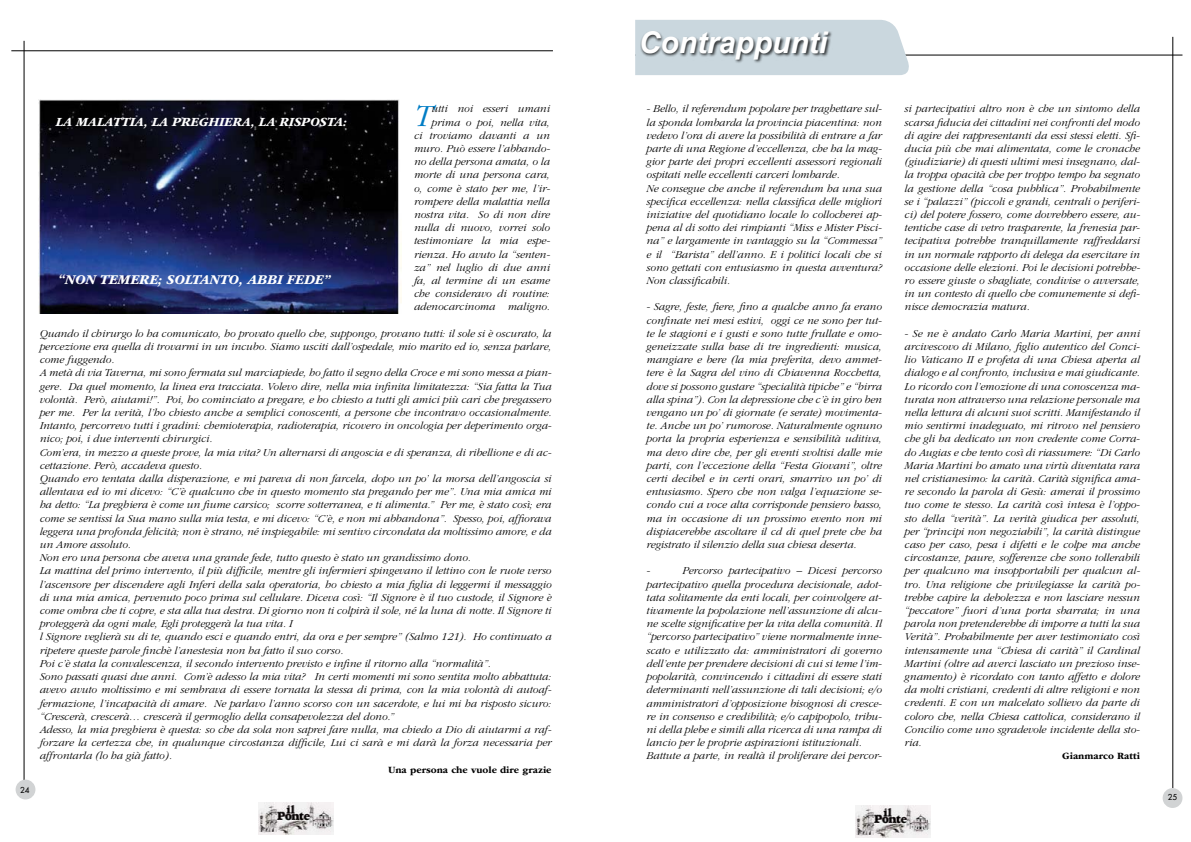
<style>
.page{position:relative;width:1191px;height:842px;background:#fff}
.page>*{position:absolute;margin:0;border:0;box-sizing:border-box;transform-origin:0 0}
.t1{font:italic 300 32.2px "ITC Garamond Std";color:#007dc5}
.t2{font:italic 700 30px "Arial";color:#fff}
.t3{font:italic 700 14px "ITC Garamond Std";color:#fff}
.t4{font:italic 700 13px "ITC Garamond Std";color:#fff}
.t5{font:italic 300 11px/13.2px "ITC Garamond Std";color:#000}
.t6{font:700 10px "ITC Garamond Std";color:#000}
.t7{font:500 8px "Futura Std";color:#000}
</style>
<div class="page">
<hr style="left:635px;top:55px;width:547px;height:1px;background:#000">
<hr style="left:24px;top:41px;width:1px;height:740px;background:#000">
<hr style="left:11px;top:51px;width:542px;height:1px;background:#000">
<hr style="left:1172px;top:37px;width:1px;height:751px;background:#000">
<div style="left:16px;top:780px;width:19px;height:19px;background:#d1d3d4;border-radius:50%"></div>
<div style="left:1162px;top:788px;width:20px;height:20px;background:#d1d3d4;border-radius:50%"></div>
<img style="left:259px;top:802px;width:75px;height:33px">
<img style="left:855px;top:805px;width:75px;height:32px">
<img style="left:38px;top:100px;width:363px;height:213px">
<div style="left:635px;top:20px;width:277px;height:55px;background:#cad7de"></div>
<div style="left:640px;top:31px;width:192px;height:32px;background:#000;opacity:.75"></div>
<p class="t7" style="left:20px;top:785px;width:11px">24</p>
<h1 class="t1" style="left:414px;top:98px;width:19px">T</h1>
<p class="t5" style="left:414px;top:102px;width:137px;text-align:right">utti noi esseri umani prima o poi, nella vita,<br>ci troviamo davanti a un muro. Può essere l’abbando&shy;no della persona amata, o la morte di una persona cara, o, come è stato per me, l’ir&shy;rompere della malattia nella nostra vita. So di non dire nulla di nuovo, vorrei solo testimoniare la mia espe&shy;rienza. Ho avuto la “senten&shy;za” nel luglio di due anni fa, al termine di un esame che consideravo di routine: adenocarcinoma maligno.</p>
<p class="t5" style="left:40px;top:327px;width:513px">Quando il chirurgo lo ha comunicato, ho provato quello che, suppongo, provano tutti: il sole si è oscurato, la percezione era quella di trovarmi in un incubo. Siamo usciti dall’ospedale, mio marito ed io, senza parlare, come fuggendo.<br>A metà di via Taverna, mi sono fermata sul marciapiede, ho fatto il segno della Croce e mi sono messa a pian&shy;gere. Da quel momento, la linea era tracciata. Volevo dire, nella mia infinita limitatezza: “Sia fatta la Tua volontà. Però, aiutami!”. Poi, ho cominciato a pregare, e ho chiesto a tutti gli amici più cari che pregassero per me. Per la verità, l’ho chiesto anche a semplici conoscenti, a persone che incontravo occasionalmente.<br>Intanto, percorrevo tutti i gradini: chemioterapia, radioterapia, ricovero in oncologia per deperimento orga&shy;nico; poi, i due interventi chirurgici.<br>Com’era, in mezzo a queste prove, la mia vita? Un alternarsi di angoscia e di speranza, di ribellione e di ac&shy;cettazione. Però, accadeva questo.<br>Quando ero tentata dalla disperazione, e mi pareva di non farcela, dopo un po’ la morsa dell’angoscia si allentava ed io mi dicevo: “C’è qualcuno che in questo momento sta pregando per me”. Una mia amica mi ha detto: “La preghiera è come un fiume carsico; scorre sotterranea, e ti alimenta.” Per me, è stato così; era come se sentissi la Sua mano sulla mia testa, e mi dicevo: “C’è, e non mi abbandona”. Spesso, poi, affiorava leggera una profonda felicità; non è strano, né inspiegabile: mi sentivo circondata da moltissimo amore, e da un Amore assoluto.<br>Non ero una persona che aveva una grande fede, tutto questo è stato un grandissimo dono.<br>La mattina del primo intervento, il più difficile, mentre gli infermieri spingevano il lettino con le ruote verso l’ascensore per discendere agli Inferi della sala operatoria, ho chiesto a mia figlia di leggermi il messaggio di una mia amica, pervenuto poco prima sul cellulare. Diceva così: “Il Signore è il tuo custode, il Signore è come ombra che ti copre, e sta alla tua destra. Di giorno non ti colpirà il sole, né la luna di notte. Il Signore ti proteggerà da ogni male, Egli proteggerà la tua vita. I<br>l Signore veglierà su di te, quando esci e quando entri, da ora e per sempre” (Salmo 121). Ho continuato a ripetere queste parole finchè l’anestesia non ha fatto il suo corso.<br>Poi c’è stata la convalescenza, il secondo intervento previsto e infine il ritorno alla “normalità”.<br>Sono passati quasi due anni. Com’è adesso la mia vita? In certi momenti mi sono sentita molto abbattuta: avevo avuto moltissimo e mi sembrava di essere tornata la stessa di prima, con la mia volontà di autoaf&shy;fermazione, l’incapacità di amare. Ne parlavo l’anno scorso con un sacerdote, e lui mi ha risposto sicuro: “Crescerà, crescerà… crescerà il germoglio della consapevolezza del dono.”<br>Adesso, la mia preghiera è questa: so che da sola non saprei fare nulla, ma chiedo a Dio di aiutarmi a raf&shy;forzare la certezza che, in qualunque circostanza difficile, Lui ci sarà e mi darà la forza necessaria per affrontarla (lo ha già fatto).</p>
<p class="t6" style="left:388px;top:764px;width:165px">Una persona che vuole dire grazie</p>
<p class="t4" style="left:56px;top:114px;width:293px">LA MALATTIA, LA PREGHIERA, LA RISPOSTA:</p>
<p class="t3" style="left:58px;top:272px;width:274px">“NON TEMERE; SOLTANTO, ABBI FEDE”</p>
<h2 class="t2" style="left:639px;top:23px;width:190px">Contrappunti</h2>
<p class="t5" style="left:646px;top:102px;width:237px">- Bello, il referendum popolare per traghettare sul&shy;la sponda lombarda la provincia piacentina: non vedevo l’ora di avere la possibilità di entrare a far parte di una Regione d’eccellenza, che ha la mag&shy;gior parte dei propri eccellenti assessori regionali ospitati nelle eccellenti carceri lombarde.<br>Ne consegue che anche il referendum ha una sua specifica eccellenza: nella classifica delle migliori iniziative del quotidiano locale lo collocherei ap&shy;pena al di sotto dei rimpianti “Miss e Mister Pisci&shy;na” e largamente in vantaggio su la “Commessa” e il “Barista” dell’anno. E i politici locali che si sono gettati con entusiasmo in questa avventura?<br>Non classificabili.</p>
<p class="t5" style="left:646px;top:300px;width:237px;text-align:justify">- Sagre, feste, fiere, fino a qualche anno fa erano confinate nei mesi estivi, oggi ce ne sono per tut&shy;te le stagioni e i gusti e sono tutte frullate e omo&shy;geneizzate sulla base di tre ingredienti: musica, mangiare e bere (la mia preferita, devo ammet&shy;tere è la Sagra del vino di Chiavenna Rocchetta, dove si possono gustare “specialità tipiche” e “birra alla spina”). Con la depressione che c’è in giro ben vengano un po’ di giornate (e serate) movimenta&shy;te. Anche un po’ rumorose. Naturalmente ognuno porta la propria esperienza e sensibilità uditiva, ma devo dire che, per gli eventi svoltisi dalle mie parti, con l’eccezione della “Festa Giovani”, oltre certi decibel e in certi orari, smarrivo un po’ di entusiasmo. Spero che non valga l’equazione se&shy;condo cui a voce alta corrisponde pensiero basso, ma in occasione di un prossimo evento non mi dispiacerebbe ascoltare il cd di quel prete che ha registrato il silenzio della sua chiesa deserta.</p>
<p class="t5" style="left:646px;top:564px;width:5px">-</p>
<p class="t5" style="left:646px;top:564px;width:237px;text-indent:36px">Percorso partecipativo – Dicesi percorso partecipativo quella procedura decisionale, adot&shy;tata solitamente da enti locali, per coinvolgere at&shy;tivamente la popolazione nell’assunzione di alcu&shy;ne scelte significative per la vita della comunità. Il “percorso partecipativo” viene normalmente inne&shy;scato e utilizzato da: amministratori di governo dell’ente per prendere decisioni di cui si teme l’im&shy;popolarità, convincendo i cittadini di essere stati determinanti nell’assunzione di tali decisioni; e/o amministratori d’opposizione bisognosi di cresce&shy;re in consenso e credibilità; e/o capipopolo, tribu&shy;ni della plebe e simili alla ricerca di una rampa di lancio per le proprie aspirazioni istituzionali.<br>Battute a parte, in realtà il proliferare dei percor-</p>
<p class="t5" style="left:904px;top:102px;width:237px;text-align:justify">si partecipativi altro non è che un sintomo della scarsa fiducia dei cittadini nei confronti del modo di agire dei rappresentanti da essi stessi eletti. Sfi&shy;ducia più che mai alimentata, come le cronache (giudiziarie) di questi ultimi mesi insegnano, dal&shy;la troppa opacità che per troppo tempo ha segnato la gestione della “cosa pubblica”. Probabilmente se i “palazzi” (piccoli e grandi, centrali o periferi&shy;ci) del potere fossero, come dovrebbero essere, au&shy;tentiche case di vetro trasparente, la frenesia par&shy;tecipativa potrebbe tranquillamente raffreddarsi in un normale rapporto di delega da esercitare in occasione delle elezioni. Poi le decisioni potrebbe&shy;ro essere giuste o sbagliate, condivise o avversate, in un contesto di quello che comunemente si defi&shy;nisce democrazia matura.</p>
<p class="t5" style="left:904px;top:327px;width:237px;text-align:justify">- Se ne è andato Carlo Maria Martini, per anni arcivescovo di Milano, figlio autentico del Conci&shy;lio Vaticano II e profeta di una Chiesa aperta al dialogo e al confronto, inclusiva e mai giudicante.<br>Lo ricordo con l’emozione di una conoscenza ma&shy;turata non attraverso una relazione personale ma nella lettura di alcuni suoi scritti. Manifestando il mio sentirmi inadeguato, mi ritrovo nel pensiero che gli ha dedicato un non credente come Corra&shy;do Augias e che tento così di riassumere: “Di Carlo Maria Martini ho amato una virtù diventata rara nel cristianesimo: la carità. Carità significa ama&shy;re secondo la parola di Gesù: amerai il prossimo tuo come te stesso. La carità così intesa è l’oppo&shy;sto della “verità”. La verità giudica per assoluti, per “principi non negoziabili”, la carità distingue caso per caso, pesa i difetti e le colpe ma anche circostanze, paure, sofferenze che sono tollerabili per qualcuno ma insopportabili per qualcun al&shy;tro. Una religione che privilegiasse la carità po&shy;trebbe capire la debolezza e non lasciare nessun “peccatore” fuori d’una porta sbarrata; in una parola non pretenderebbe di imporre a tutti la sua Verità”. Probabilmente per aver testimoniato così intensamente una “Chiesa di carità” il Cardinal Martini (oltre ad averci lasciato un prezioso inse&shy;gnamento) è ricordato con tanto affetto e dolore da molti cristiani, credenti di altre religioni e non credenti. E con un malcelato sollievo da parte di coloro che, nella Chiesa cattolica, considerano il Concilio come uno sgradevole incidente della sto&shy;ria.</p>
<p class="t6" style="left:1062px;top:750px;width:79px">Gianmarco Ratti</p>
<p class="t7" style="left:1168px;top:792px;width:11px">25</p>
</div>
